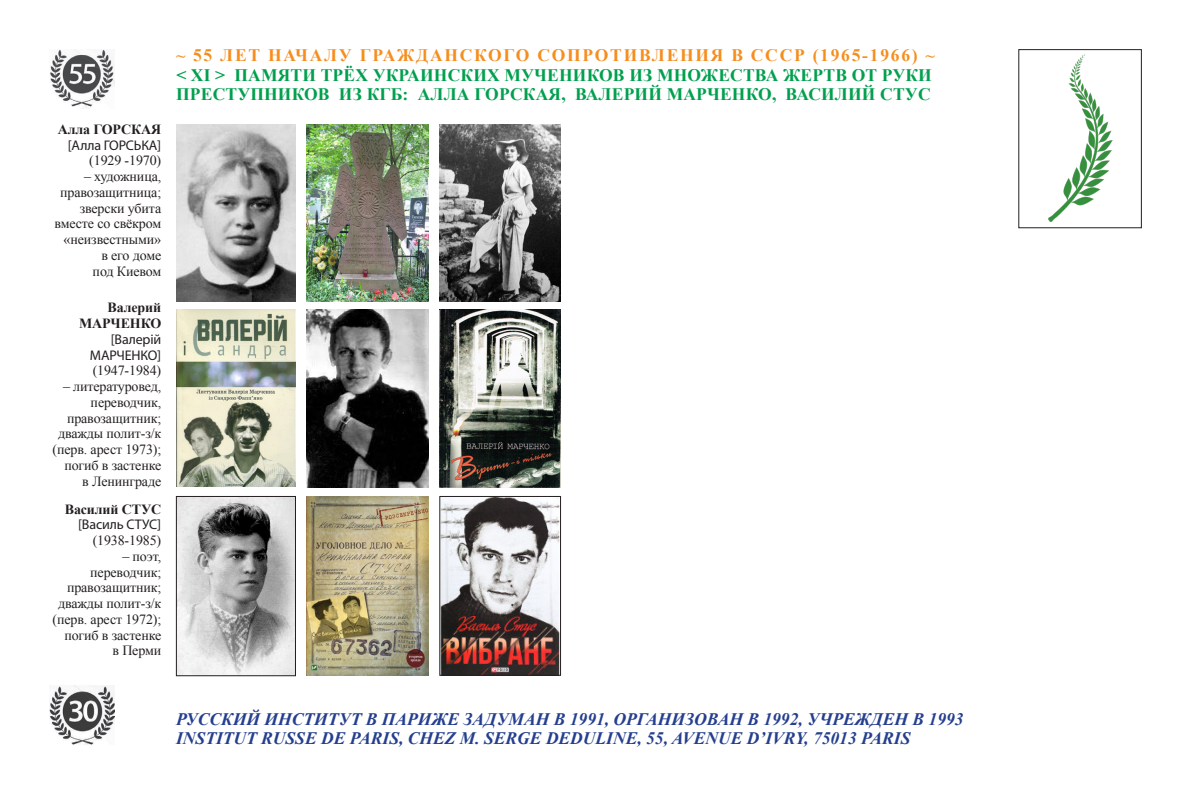
<style>
.page{position:relative;width:1191px;height:794px;background:#fff}
.page>*{position:absolute;margin:0;border:0;box-sizing:border-box;transform-origin:0 0}
.t1{font:italic 700 17.5px "Times New Roman";color:#253f8e}
.t2{font:700 17.5px "Times New Roman";letter-spacing:.01em;color:#00a04e}
.t3{font:700 17.5px "Times New Roman";letter-spacing:.1em;color:#f68e1e}
.t4{font:14px/15.8px "Times New Roman";letter-spacing:-.01em;color:#231f20;text-align:right}
.t5{font:14px/15.8px "Myriad Pro";letter-spacing:-.01em;color:#231f20;text-align:right}
.t6{font:700 14px/15.8px "Times New Roman";letter-spacing:-.01em;color:#231f20;text-align:right}
.s1{font-style:italic}
</style>
<div class="page">
<img style="left:50px;top:50px;width:65px;height:58px">
<div style="left:1018px;top:49px;width:123px;height:179px;border:1px solid #231f20"></div>
<img style="left:50px;top:685px;width:65px;height:59px">
<img style="left:178px;top:498px;width:116px;height:176px">
<div style="left:176px;top:496px;width:120px;height:180px;border:1px solid #231f20"></div>
<img style="left:307px;top:496px;width:121px;height:179px">
<img style="left:441px;top:498px;width:118px;height:175px">
<div style="left:439px;top:496px;width:122px;height:179px;border:1px solid #231f20"></div>
<img style="left:176px;top:124px;width:120px;height:177px">
<img style="left:439px;top:124px;width:121px;height:177px">
<img style="left:307px;top:124px;width:121px;height:177px">
<img style="left:176px;top:310px;width:120px;height:177px">
<img style="left:307px;top:310px;width:121px;height:177px">
<img style="left:439px;top:310px;width:121px;height:177px">
<img style="left:1048px;top:54px;width:65px;height:167px">
<p class="t6" style="left:58px;top:121px;width:105px">Алла ГОРСКАЯ</p>
<p class="t5" style="left:68px;top:137px;width:95px">[Алла ГОРСЬКА]</p>
<p class="t4" style="left:89px;top:152px;width:73px">(1929 -1970)</p>
<p class="t4" style="left:60px;top:168px;width:102px">– художница, правозащитница;</p>
<p class="t4" style="left:54px;top:200px;width:108px">зверски убита вместе со свёкром</p>
<p class="t4" style="left:64px;top:231px;width:99px">«неизвестными»</p>
<p class="t4" style="left:101px;top:247px;width:61px">в его доме</p>
<p class="t4" style="left:93px;top:263px;width:70px">под Киевом</p>
<p class="t6" style="left:79px;top:299px;width:84px">Валерий<br>МАРЧЕНКО</p>
<p class="t5" style="left:90px;top:331px;width:73px">[Валерiй<br>МАРЧЕНКО]</p>
<p class="t4" style="left:93px;top:362px;width:70px">(1947-1984)</p>
<p class="t4" style="left:63px;top:378px;width:100px">– литературовед,</p>
<p class="t4" style="left:91px;top:394px;width:72px">переводчик,</p>
<p class="t4" style="left:67px;top:410px;width:96px">правозащитник;</p>
<p class="t4" style="left:58px;top:425px;width:105px">дважды полит-з/к</p>
<p class="t4" style="left:53px;top:441px;width:110px">(перв. арест 1973);</p>
<p class="t4" style="left:64px;top:457px;width:98px">погиб в застенке</p>
<p class="t4" style="left:82px;top:473px;width:80px">в Ленинграде</p>
<p class="t6" style="left:65px;top:501px;width:98px">Василий СТУС</p>
<p class="t5" style="left:78px;top:516px;width:85px">[Василь СТУС]</p>
<p class="t4" style="left:93px;top:532px;width:70px">(1938-1985)</p>
<p class="t4" style="left:90px;top:548px;width:72px">– поэт, переводчик;</p>
<p class="t4" style="left:67px;top:579px;width:96px">правозащитник;</p>
<p class="t4" style="left:58px;top:595px;width:105px">дважды полит-з/к</p>
<p class="t4" style="left:53px;top:611px;width:110px">(перв. арест 1972);</p>
<p class="t4" style="left:64px;top:627px;width:98px">погиб в застенке</p>
<p class="t4" style="left:112px;top:642px;width:50px">в Перми</p>
<p class="t3" style="left:176px;top:44px;width:760px">~ 55 ЛЕТ НАЧАЛУ ГРАЖДАНСКОГО СОПРОТИВЛЕНИЯ В СССР (1965-1966) ~</p>
<p class="t2" style="left:176px;top:63px;width:757px"><span class="s1">&lt;</span> XI &gt; ПАМЯТИ ТРЁХ УКРАИНСКИХ МУЧЕНИКОВ ИЗ МНОЖЕСТВА ЖЕРТВ ОТ РУКИ</p>
<p class="t2" style="left:176px;top:82px;width:756px">ПРЕСТУПНИКОВ ИЗ КГБ: АЛЛА ГОРСКАЯ, ВАЛЕРИЙ МАРЧЕНКО, ВАСИЛИЙ СТУС</p>
<p class="t1" style="left:176px;top:707px;width:789px">РУССКИЙ ИНСТИТУТ В ПАРИЖЕ ЗАДУМАН В 1991, ОРГАНИЗОВАН В 1992, УЧРЕЖДЕН В 1993</p>
<p class="t1" style="left:176px;top:726px;width:736px">INSTITUT RUSSE DE PARIS, CHEZ M. SERGE DEDULINE, 55, AVENUE D’IVRY, 75013 PARIS</p>
</div>
